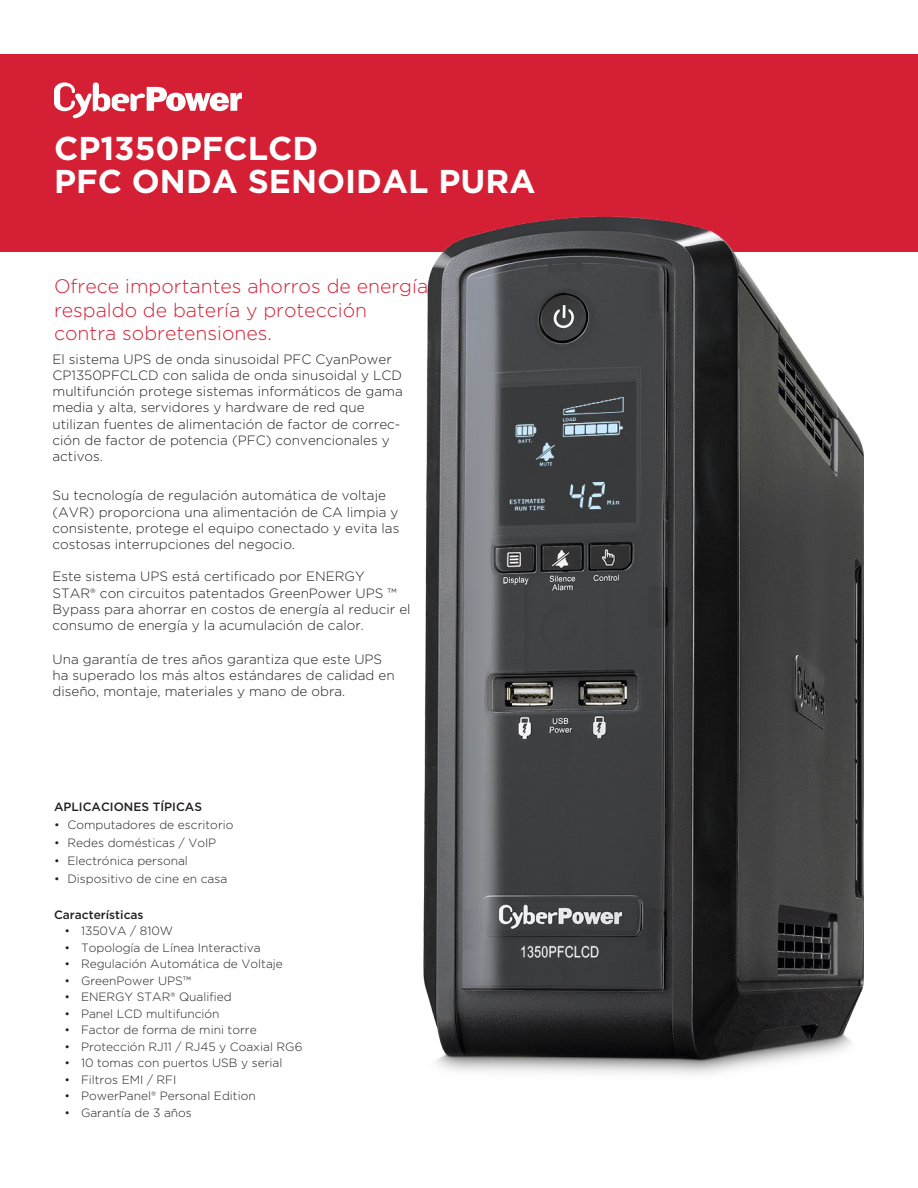
<style>
.page{position:relative;width:918px;height:1188px;background:#fff}
.page>*{position:absolute;margin:0;border:0;box-sizing:border-box;transform-origin:0 0}
.t1{font:700 33px/33px "Gotham";color:#fff}
.t2{font:300 19.5px/23.4px "Gotham";color:#d41f34}
.t3{font:300 13.5px/16.2px "Gotham";color:#231f20}
.t4{font:300 12px "Gotham";color:#231f20}
.t5{font:500 12px "Gotham";color:#231f20}
</style>
<div class="page">
<div style="left:0;top:54px;width:918px;height:198px;background:#d41f34"></div>
<svg style="left:54px;top:82px;width:188px;height:37px"></svg>
<img style="left:423px;top:216px;width:441px;height:859px">
<h1 class="t1" style="left:54px;top:132px;width:483px">CP1350PFCLCD<br>PFC ONDA SENOIDAL PURA</h1>
<h2 class="t2" style="left:54px;top:274px;width:380px">Ofrece importantes ahorros de energía, respaldo de batería y protección contra sobretensiones.</h2>
<p class="t3" style="left:52px;top:351px;width:352px">El sistema UPS de onda sinusoidal PFC CyanPower CP1350PFCLCD con salida de onda sinusoidal y LCD multifunción protege sistemas informáticos de gama media y alta, servidores y hardware de red que utilizan fuentes de alimentación de factor de correc&shy;ción de factor de potencia (PFC) convencionales y activos.</p>
<p class="t3" style="left:52px;top:487px;width:348px">Su tecnología de regulación automática de voltaje (AVR) proporciona una alimentación de CA limpia y consistente, protege el equipo conectado y evita las costosas interrupciones del negocio.</p>
<p class="t3" style="left:52px;top:568px;width:360px">Este sistema UPS está certificado por ENERGY STAR® con circuitos patentados GreenPower UPS ™ Bypass para ahorrar en costos de energía al reducir el consumo de energía y la acumulación de calor.</p>
<p class="t3" style="left:52px;top:651px;width:344px">Una garantía de tres años garantiza que este UPS ha superado los más altos estándares de calidad en diseño, montaje, materiales y mano de obra.</p>
<p class="t5" style="left:54px;top:799px;width:150px">APLICACIONES TÍPICAS</p>
<p class="t4" style="left:54px;top:817px;width:181px">• Computadores de escritorio</p>
<p class="t4" style="left:54px;top:835px;width:164px">• Redes domésticas / VoIP</p>
<p class="t4" style="left:54px;top:853px;width:135px">• Electrónica personal</p>
<p class="t4" style="left:54px;top:871px;width:175px">• Dispositivo de cine en casa</p>
<p class="t5" style="left:54px;top:907px;width:91px">Características</p>
<p class="t4" style="left:64px;top:924px;width:110px">• 1350VA / 810W</p>
<p class="t4" style="left:64px;top:940px;width:198px">• Topología de Línea Interactiva</p>
<p class="t4" style="left:64px;top:957px;width:220px">• Regulación Automática de Voltaje</p>
<p class="t4" style="left:64px;top:973px;width:128px">• GreenPower UPS™</p>
<p class="t4" style="left:64px;top:990px;width:169px">• ENERGY STAR® Qualified</p>
<p class="t4" style="left:64px;top:1006px;width:157px">• Panel LCD multifunción</p>
<p class="t4" style="left:64px;top:1023px;width:194px">• Factor de forma de mini torre</p>
<p class="t4" style="left:64px;top:1039px;width:239px">• Protección RJ11 / RJ45 y Coaxial RG6</p>
<p class="t4" style="left:64px;top:1056px;width:219px">• 10 tomas con puertos USB y serial</p>
<p class="t4" style="left:64px;top:1072px;width:113px">• Filtros EMI / RFI</p>
<p class="t4" style="left:64px;top:1089px;width:193px">• PowerPanel® Personal Edition</p>
<p class="t4" style="left:64px;top:1105px;width:129px">• Garantía de 3 años</p>
</div>
